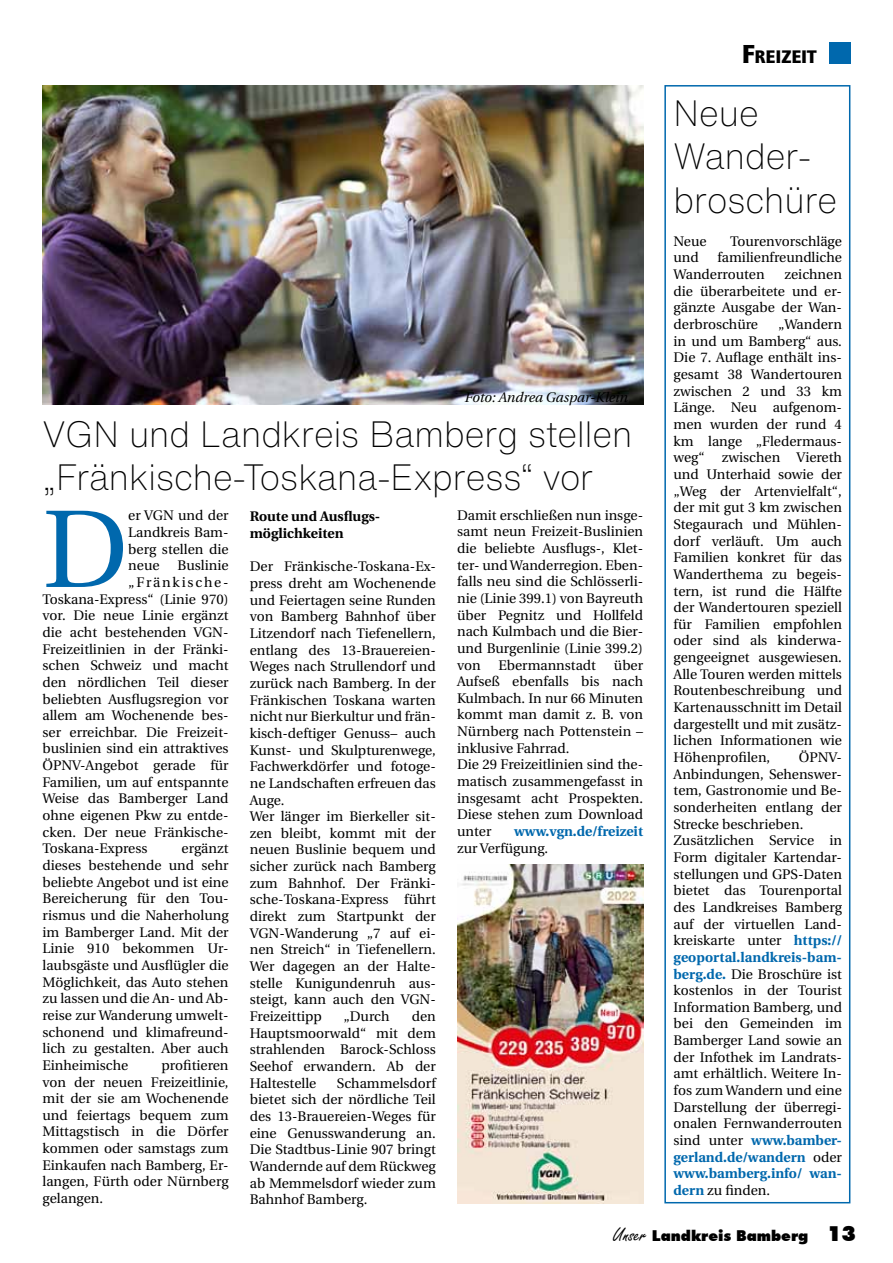
<style>
.page{position:relative;width:893px;height:1263px;background:#fff}
.page>*{position:absolute;margin:0;border:0;box-sizing:border-box;transform-origin:0 0}
.t1{font:110.1px "Utopia";color:#0068ad}
.t2{font:200 36px/43.2px "Helvetica Now Text";color:#000;scale:.96 1}
.t3{font:900 18.9px "Quay Sans EF";color:#000}
.t4{font:900 15px "Futura BT";color:#000}
.t5{font:13.8px/16.6px "Utopia";color:#000;text-align:justify}
.t6{font:700 13.8px/16.6px "Utopia";color:#000}
.t7{font:italic 13.8px "Utopia";color:#000}
.t8{font:700 13.8px "Utopia";color:#0068ad}
.t9{font:13.8px "Utopia";letter-spacing:.13em;color:#000}
.s1{font-size:27px}
.s2{font-weight:700;color:#0068ad}
.s3{font-family:"Freestyle Script";font-weight:400;font-size:21px}
.s4{font-size:21px}
</style>
<div class="page">
<div style="left:829px;top:43px;width:21px;height:21px;background:#0068ad"></div>
<img style="left:457px;top:865px;width:186px;height:338px">
<img style="left:43px;top:85px;width:600px;height:319px">
<div style="left:664px;top:85px;width:186px;height:1118px;border:2px solid #0068ad"></div>
<p class="t7" style="left:465px;top:390px;width:165px">Foto: Andrea Gaspar-Klein</p>
<h2 class="t2" style="left:43px;top:412px;width:616px">VGN und Landkreis Bamberg stellen „Fränkische-Toskana-Express“ vor</h2>
<h1 class="t1" style="left:43px;top:489px;width:87px">D</h1>
<p class="t5" style="left:128px;top:508px;width:102px">er VGN und der Landkreis Bam&shy;berg stellen die neue</p>
<p class="t5" style="left:178px;top:557px;width:52px">Buslinie</p>
<p class="t9" style="left:128px;top:575px;width:102px">„Fränkische-</p>
<p class="t5" style="left:43px;top:591px;width:188px">Toskana-Express“ (Linie 970)</p>
<p class="t5" style="left:43px;top:607px;width:188px">vor. Die neue Linie ergänzt</p>
<p class="t5" style="left:43px;top:624px;width:188px">die acht bestehenden VGN-</p>
<p class="t5" style="left:43px;top:641px;width:188px">Freizeitlinien in der Fränki-</p>
<p class="t5" style="left:43px;top:657px;width:188px">schen Schweiz und macht</p>
<p class="t5" style="left:43px;top:674px;width:188px">den nördlichen Teil dieser</p>
<p class="t5" style="left:43px;top:691px;width:188px">beliebten Ausflugsregion vor</p>
<p class="t5" style="left:43px;top:707px;width:188px">allem am Wochenende bes-</p>
<p class="t5" style="left:43px;top:724px;width:188px">ser erreichbar. Die Freizeit-</p>
<p class="t5" style="left:43px;top:741px;width:188px">buslinien sind ein attraktives</p>
<p class="t5" style="left:43px;top:757px;width:188px">ÖPNV-Angebot gerade für</p>
<p class="t5" style="left:43px;top:774px;width:188px">Familien, um auf entspannte</p>
<p class="t5" style="left:43px;top:791px;width:188px">Weise das Bamberger Land</p>
<p class="t5" style="left:43px;top:807px;width:188px">ohne eigenen Pkw zu entde-</p>
<p class="t5" style="left:43px;top:824px;width:188px">cken. Der neue Fränkische-</p>
<p class="t5" style="left:43px;top:841px;width:106px">Toskana-Express</p>
<p class="t5" style="left:43px;top:841px;width:188px;text-indent:139px">ergänzt dieses bestehende und sehr beliebte Angebot und ist eine Bereicherung für den Tou&shy;rismus und die Naherholung im Bamberger Land. Mit der Linie 910 bekommen Ur&shy;laubsgäste und Ausflügler die Möglichkeit, das Auto stehen zu lassen und die An- und Ab&shy;reise zur Wanderung umwelt&shy;schonend und klimafreund&shy;lich zu gestalten. Aber auch Einheimische</p>
<p class="t5" style="left:43px;top:1057px;width:188px;text-indent:119px">profitieren von der neuen Freizeitlinie, mit der sie am Wochenende und feiertags bequem zum Mittagstisch in die Dörfer kommen oder samstags zum Einkaufen nach Bamberg, Er&shy;langen, Fürth oder Nürnberg gelangen.</p>
<p class="t6" style="left:250px;top:508px;width:132px">Route und Ausflugs&shy;möglichkeiten</p>
<p class="t5" style="left:250px;top:559px;width:188px;text-align:left">Der Fränkische-Toskana-Ex&shy;press dreht am Wochenende und Feiertagen seine Runden von Bamberg Bahnhof über<br>Litzendorf nach Tiefenellern, entlang des 13-Brauereien-<br>Weges nach Strullendorf und zurück nach Bamberg. In der<br>Fränkischen Toskana warten nicht nur Bierkultur und frän&shy;kisch-deftiger Genuss– auch<br>Kunst- und Skulpturenwege,<br>Fachwerkdörfer und fotoge&shy;ne Landschaften erfreuen das<br>Auge.<br>Wer länger im Bierkeller sit&shy;zen bleibt, kommt mit der neuen Buslinie bequem und sicher zurück nach Bamberg zum Bahnhof. Der Fränki&shy;sche-Toskana-Express führt direkt zum Startpunkt der<br>VGN-Wanderung „7 auf ei&shy;nen Streich“ in Tiefenellern.<br>Wer dagegen an der Halte&shy;stelle Kunigundenruh aus&shy;steigt, kann auch den VGN-<br>Freizeittipp</p>
<p class="t5" style="left:250px;top:1008px;width:188px;text-indent:162px">den Hauptsmoorwald“ mit dem strahlenden Barock-Schloss Seehof erwandern. Ab der Haltestelle</p>
<p class="t5" style="left:344px;top:1008px;width:47px">„Durch</p>
<p class="t5" style="left:250px;top:1075px;width:188px;text-indent:87px">Schammelsdorf bietet sich der nördliche Teil des 13-Brauereien-Weges für eine Genusswanderung an.<br>Die Stadtbus-Linie 907 bringt Wandernde auf dem Rückweg ab Memmelsdorf wieder zum Bahnhof Bamberg.</p>
<p class="t5" style="left:457px;top:507px;width:188px">Damit erschließen nun insge&shy;samt neun Freizeit-Buslinien die beliebte Ausflugs-, Klet&shy;ter- und Wanderregion. Eben&shy;falls neu sind die Schlösserli&shy;nie (Linie 399.1) von Bayreuth über Pegnitz und Hollfeld nach Kulmbach und die Bier&shy;und Burgenlinie (Linie 399.2) von</p>
<p class="t5" style="left:457px;top:657px;width:188px;text-align:left;text-indent:157px">über<br>Aufseß ebenfalls bis nach<br>Kulmbach. In nur 66 Minuten kommt man damit z. B. von<br>Nürnberg nach Pottenstein – inklusive Fahrrad.<br>Die 29 Freizeitlinien sind the&shy;matisch zusammengefasst in insgesamt acht Prospekten.<br>Diese stehen zum Download unter</p>
<p class="t5" style="left:498px;top:657px;width:99px">Ebermannstadt</p>
<p class="t8" style="left:514px;top:823px;width:130px">www.vgn.de/freizeit</p>
<p class="t5" style="left:457px;top:840px;width:93px">zur Verfügung.</p>
<h3 class="t3" style="left:742px;top:45px;width:76px"><span class="s1">F</span>REIZEIT</h3>
<h2 class="t2" style="left:674px;top:90px;width:172px">Neue<br>Wander&shy;broschüre</h2>
<p class="t5" style="left:674px;top:233px;width:35px">Neue</p>
<p class="t5" style="left:730px;top:233px;width:113px">Tourenvorschläge</p>
<p class="t5" style="left:674px;top:250px;width:27px">und</p>
<p class="t5" style="left:674px;top:250px;width:170px;text-indent:44px">familienfreundliche<br>Wanderrouten</p>
<p class="t5" style="left:674px;top:266px;width:170px;text-indent:111px">zeichnen die überarbeitete und er&shy;gänzte Ausgabe der Wan&shy;derbroschüre</p>
<p class="t5" style="left:674px;top:316px;width:170px;text-indent:104px">„Wandern in und um Bamberg“ aus.<br>Die 7. Auflage enthält ins&shy;gesamt 38 Wandertouren zwischen 2 und 33 km Länge. Neu aufgenom&shy;men wurden der rund 4 km lange „Fledermaus&shy;weg“ zwischen Viereth und Unterhaid sowie der „Weg der Artenvielfalt“, der mit gut 3 km zwischen Stegaurach und Mühlen&shy;dorf verläuft. Um auch Familien konkret für das Wanderthema zu begeis&shy;tern, ist rund die Hälfte der Wandertouren speziell für Familien empfohlen oder sind als kinderwa&shy;gengeeignet ausgewiesen.<br>Alle Touren werden mittels Routenbeschreibung und Kartenausschnitt im Detail dargestellt und mit zusätz&shy;lichen Informationen wie Höhenprofilen,</p>
<p class="t5" style="left:674px;top:749px;width:170px;text-align:left;text-indent:125px">ÖPNV-<br>Anbindungen, Sehenswer&shy;tem, Gastronomie und Be&shy;sonderheiten entlang der<br>Strecke beschrieben.<br>Zusätzlichen Service in<br>Form digitaler Kartendar&shy;stellungen und GPS-Daten bietet das Tourenportal des Landkreises Bamberg auf der virtuellen Land&shy;kreiskarte unter <span class="s2">https:// geoportal.landkreis-bam&shy;berg.de.</span> Die Broschüre ist kostenlos in der Tourist<br>Information Bamberg, und bei den Gemeinden im<br>Bamberger Land sowie an der Infothek im Landrats&shy;amt erhältlich. Weitere In&shy;fos zum Wandern und eine<br>Darstellung der überregi&shy;onalen Fernwanderrouten sind unter <span class="s2">www.bamber&shy;gerland.de/wandern</span> oder <span class="s2">www.bamberg.info/ wan&shy;dern</span> zu finden.</p>
<p class="t4" style="left:613px;top:1226px;width:244px"><span class="s3">Unser</span> Landkreis Bamberg <span class="s4">13</span></p>
</div>
